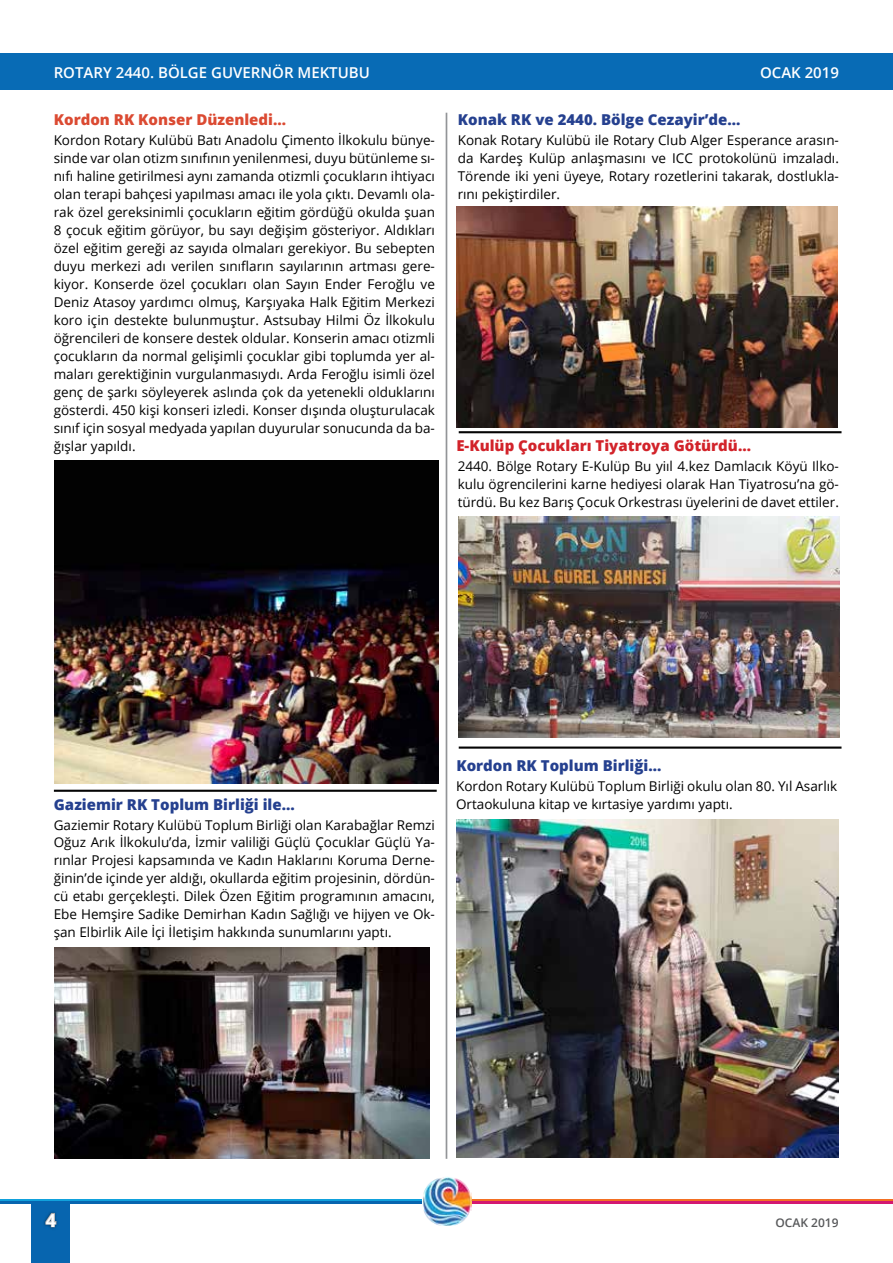
<style>
.page{position:relative;width:893px;height:1263px;background:#fff}
.page>*{position:absolute;margin:0;border:0;box-sizing:border-box;transform-origin:0 0}
.t1{font:700 18px "Open Sans";color:#fff}
.t2{font:800 15px "Open Sans";color:#25408f}
.t3{font:600 15px "Open Sans";color:#fff}
.t4{font:800 15px "Open Sans";color:#d2232a}
.t5{font:800 15px "Open Sans";color:#db4a32}
.t6{font:13.5px/18px "Open Sans";color:#000;text-align:justify}
.t7{font:600 12px "Open Sans";color:#58595b}
</style>
<div class="page">
<div style="left:32px;top:1203px;width:38px;height:60px;background:#0765af"></div>
<hr style="left:446px;top:113px;width:1px;height:1046px;background:#939598">
<hr style="left:0;top:1199px;width:422px;height:2px;background:#11a1dc">
<hr style="left:469px;top:1199px;width:424px;height:2px;background:#f37023">
<hr style="left:0;top:1201px;width:422px;height:3px;background:#0765af">
<hr style="left:469px;top:1201px;width:424px;height:3px;background:#d31870">
<div style="left:42px;top:1210px;width:17px;height:20px;background:#000;opacity:.51"></div>
<svg style="left:45px;top:1210px;width:12px;height:18px"></svg>
<div style="left:0;top:53px;width:893px;height:36px;background:#086bb5"></div>
<img style="left:422px;top:1177px;width:50px;height:48px">
<img style="left:54px;top:461px;width:384px;height:322px">
<img style="left:54px;top:947px;width:376px;height:212px">
<img style="left:456px;top:206px;width:381px;height:221px">
<img style="left:459px;top:517px;width:381px;height:221px">
<img style="left:456px;top:819px;width:382px;height:338px">
<p class="t3" style="left:54px;top:62px;width:318px">ROTARY 2440. BÖLGE GUVERNÖR MEKTUBU</p>
<p class="t3" style="left:760px;top:62px;width:80px">OCAK 2019</p>
<p class="t5" style="left:54px;top:108px;width:234px">Kordon RK Konser Düzenledi...</p>
<p class="t2" style="left:458px;top:108px;width:284px">Konak RK ve 2440. Bölge Cezayir’de...</p>
<p class="t6" style="left:54px;top:131px;width:383px">Kordon Rotary Kulübü Batı Anadolu Çimento İlkokulu bünye&shy;sinde var olan otizm sınıfının yenilenmesi, duyu bütünleme sı&shy;nıfı haline getirilmesi aynı zamanda otizmli çocukların ihtiyacı olan terapi bahçesi yapılması amacı ile yola çıktı. Devamlı ola&shy;rak özel gereksinimli çocukların eğitim gördüğü okulda şuan 8 çocuk eğitim görüyor, bu sayı değişim gösteriyor. Aldıkları özel eğitim gereği az sayıda olmaları gerekiyor. Bu sebepten duyu merkezi adı verilen sınıfların sayılarının artması gere&shy;kiyor. Konserde özel çocukları olan Sayın Ender Feroğlu ve Deniz Atasoy yardımcı olmuş, Karşıyaka Halk Eğitim Merkezi koro için destekte bulunmuştur. Astsubay Hilmi Öz İlkokulu öğrencileri de konsere destek oldular. Konserin amacı otizmli çocukların da normal gelişimli çocuklar gibi toplumda yer al&shy;maları gerektiğinin vurgulanmasıydı. Arda Feroğlu isimli özel genç de şarkı söyleyerek aslında çok da yetenekli olduklarını gösterdi. 450 kişi konseri izledi. Konser dışında oluşturulacak sınıf için sosyal medyada yapılan duyurular sonucunda da ba&shy;ğışlar yapıldı.</p>
<p class="t6" style="left:458px;top:131px;width:383px">Konak Rotary Kulübü ile Rotary Club Alger Esperance arasın&shy;da Kardeş Kulüp anlaşmasını ve ICC protokolünü imzaladı.<br>Törende iki yeni üyeye, Rotary rozetlerini takarak, dostlukla&shy;rını pekiştirdiler.</p>
<p class="t6" style="left:458px;top:456px;width:383px">2440. Bölge Rotary E-Kulüp Bu yiıl 4.kez Damlacık Köyü Ilko&shy;kulu ögrencilerini karne hediyesi olarak Han Tiyatrosu’na gö&shy;türdü. Bu kez Barış Çocuk Orkestrası üyelerini de davet ettiler.</p>
<p class="t4" style="left:456px;top:434px;width:296px">E-Kulüp Çocukları Tiyatroya Götürdü...</p>
<p class="t2" style="left:54px;top:793px;width:242px">Gaziemir RK Toplum Birliği ile...</p>
<p class="t6" style="left:54px;top:815px;width:383px">Gaziemir Rotary Kulübü Toplum Birliği olan Karabağlar Remzi Oğuz Arık İlkokulu’da, İzmir valiliği Güçlü Çocuklar Güçlü Ya&shy;rınlar Projesi kapsamında ve Kadın Haklarını Koruma Derne&shy;ğinin’de içinde yer aldığı, okullarda eğitim projesinin, dördün&shy;cü etabı gerçekleşti. Dilek Özen Eğitim programının amacını, Ebe Hemşire Sadike Demirhan Kadın Sağlığı ve hijyen ve Ok&shy;şan Elbirlik Aile İçi İletişim hakkında sunumlarını yaptı.</p>
<p class="t2" style="left:456px;top:755px;width:206px">Kordon RK Toplum Birliği...</p>
<p class="t6" style="left:456px;top:777px;width:383px">Kordon Rotary Kulübü Toplum Birliği okulu olan 80. Yıl Asarlık<br>Ortaokuluna kitap ve kırtasiye yardımı yaptı.</p>
<h1 class="t1" style="left:46px;top:1207px;width:12px">4</h1>
<p class="t7" style="left:775px;top:1214px;width:65px">OCAK 2019</p>
</div>
